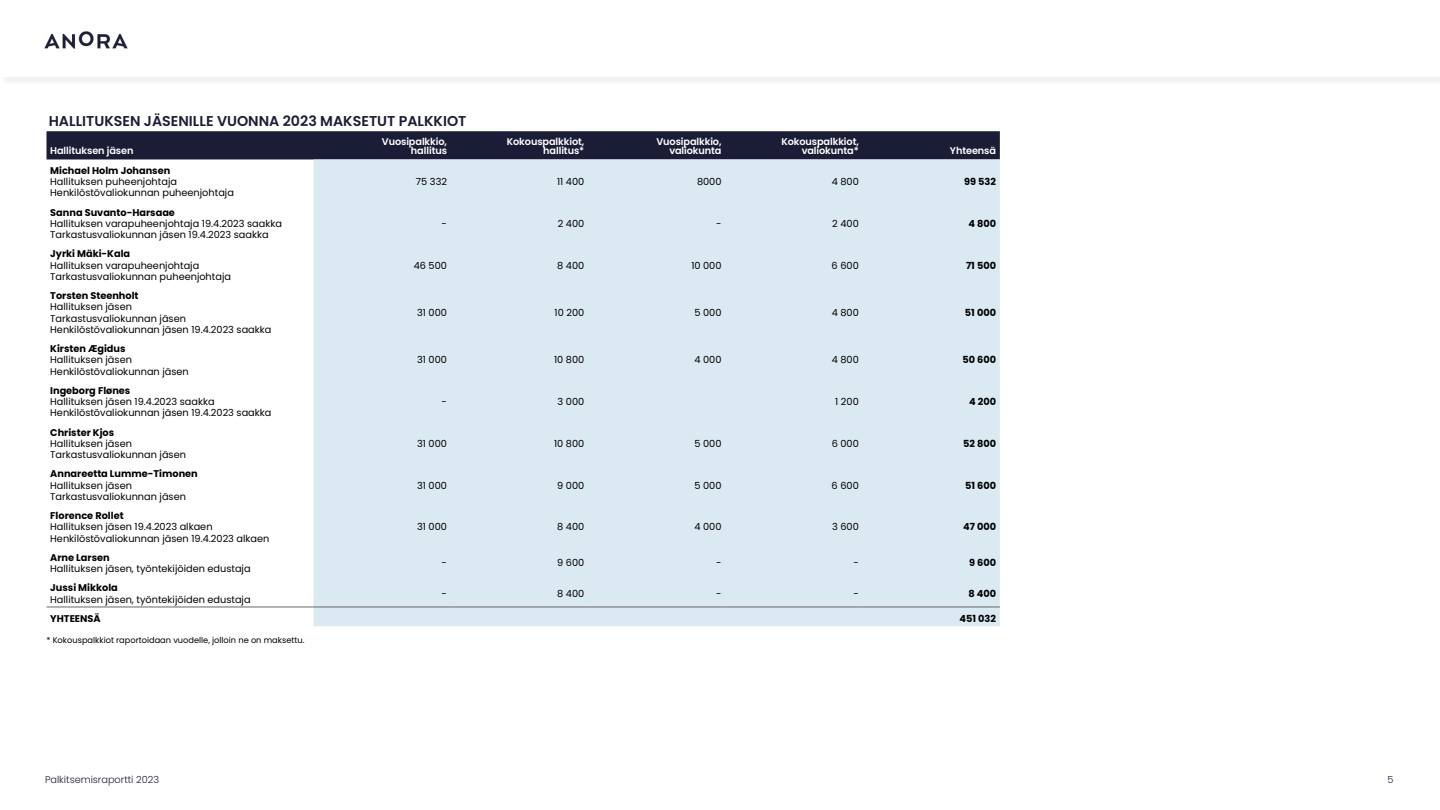
<style>
.page{position:relative;width:1440px;height:810px;background:#fff}
.page>*{position:absolute;margin:0;border:0;box-sizing:border-box;transform-origin:0 0}
.t1{font:600 14.25px "Poppins";color:#1b1d36}
.t2{font:9.75px/11.2px "Poppins";color:#000}
.t3{font:700 9.75px "Poppins";color:#000}
.t4{font:600 9.75px/9px "Poppins";letter-spacing:-.01em;color:#fff;text-align:right}
.t5{font:300 9.75px "Poppins";color:#1b1d36}
.t6{font:8.25px "Poppins";color:#000}
</style>
<div class="page">
<div style="left:46px;top:131px;width:954px;height:28px;background:#1b1d36"></div>
<div style="left:314px;top:159px;width:686px;height:467px;background:#dbe9f3"></div>
<hr style="left:863px;top:607px;width:137px;height:1px;background:#666">
<hr style="left:46px;top:607px;width:268px;height:1px;background:#666">
<hr style="left:314px;top:607px;width:137px;height:1px;background:#666">
<hr style="left:451px;top:607px;width:137px;height:1px;background:#666">
<hr style="left:588px;top:607px;width:137px;height:1px;background:#666">
<hr style="left:725px;top:607px;width:138px;height:1px;background:#666">
<div style="left:1px;top:1px;width:1439px;height:85px;background:#f5f5f5"></div>
<div style="left:0;top:0;width:1440px;height:77px;background:#fff"></div>
<img style="left:44px;top:31px;width:83px;height:18px">
<h1 class="t1" style="left:49px;top:113px;width:419px">HALLITUKSEN JÄSENILLE VUONNA 2023 MAKSETUT PALKKIOT</h1>
<p class="t4" style="left:50px;top:146px;width:85px">Hallituksen jäsen</p>
<p class="t4" style="left:382px;top:137px;width:67px">Vuosipalkkio, hallitus</p>
<p class="t4" style="left:507px;top:137px;width:79px">Kokouspalkkiot, hallitus*</p>
<p class="t4" style="left:656px;top:137px;width:67px">Vuosipalkkio, valiokunta</p>
<p class="t4" style="left:781px;top:137px;width:79px">Kokouspalkkiot, valiokunta*</p>
<p class="t4" style="left:950px;top:146px;width:48px">Yhteensä</p>
<p class="t3" style="left:50px;top:165px;width:122px">Michael Holm Johansen</p>
<p class="t2" style="left:50px;top:176px;width:185px">Hallituksen puheenjohtaja<br>Henkilöstövaliokunnan puheenjohtaja</p>
<p class="t2" style="left:416px;top:176px;width:33px">75 332</p>
<p class="t2" style="left:557px;top:176px;width:29px">11 400</p>
<p class="t2" style="left:697px;top:176px;width:26px">8000</p>
<p class="t2" style="left:832px;top:176px;width:29px">4 800</p>
<p class="t3" style="left:964px;top:176px;width:33px">99 532</p>
<p class="t3" style="left:50px;top:207px;width:126px">Sanna Suvanto-Harsaae</p>
<p class="t2" style="left:50px;top:218px;width:233px">Hallituksen varapuheenjohtaja 19.4.2023 saakka<br>Tarkastusvaliokunnan jäsen 19.4.2023 saakka</p>
<p class="t2" style="left:442px;top:218px;width:7px">-</p>
<p class="t2" style="left:558px;top:218px;width:28px">2 400</p>
<p class="t2" style="left:716px;top:218px;width:7px">-</p>
<p class="t2" style="left:832px;top:218px;width:28px">2 400</p>
<p class="t3" style="left:968px;top:218px;width:29px">4 800</p>
<p class="t3" style="left:50px;top:248px;width:81px">Jyrki Mäki-Kala</p>
<p class="t2" style="left:50px;top:260px;width:182px">Hallituksen varapuheenjohtaja<br>Tarkastusvaliokunnan puheenjohtaja</p>
<p class="t2" style="left:414px;top:260px;width:35px">46 500</p>
<p class="t2" style="left:557px;top:260px;width:29px">8 400</p>
<p class="t2" style="left:691px;top:260px;width:32px">10 000</p>
<p class="t2" style="left:832px;top:260px;width:29px">6 600</p>
<p class="t3" style="left:966px;top:260px;width:32px">71 500</p>
<p class="t3" style="left:50px;top:290px;width:90px">Torsten Steenholt</p>
<p class="t2" style="left:50px;top:301px;width:223px">Hallituksen jäsen<br>Tarkastusvaliokunnan jäsen<br>Henkilöstövaliokunnan jäsen 19.4.2023 saakka</p>
<p class="t2" style="left:417px;top:307px;width:31px">31 000</p>
<p class="t2" style="left:555px;top:307px;width:31px">10 200</p>
<p class="t2" style="left:694px;top:307px;width:29px">5 000</p>
<p class="t2" style="left:832px;top:307px;width:29px">4 800</p>
<p class="t3" style="left:965px;top:307px;width:33px">51 000</p>
<p class="t3" style="left:50px;top:343px;width:77px">Kirsten Ægidus</p>
<p class="t2" style="left:50px;top:354px;width:140px">Hallituksen jäsen<br>Henkilöstövaliokunnan jäsen</p>
<p class="t2" style="left:417px;top:354px;width:31px">31 000</p>
<p class="t2" style="left:554px;top:354px;width:32px">10 800</p>
<p class="t2" style="left:694px;top:354px;width:29px">4 000</p>
<p class="t2" style="left:832px;top:354px;width:29px">4 800</p>
<p class="t3" style="left:962px;top:354px;width:35px">50 600</p>
<p class="t3" style="left:50px;top:385px;width:82px">Ingeborg Flønes</p>
<p class="t2" style="left:50px;top:396px;width:223px">Hallituksen jäsen 19.4.2023 saakka<br>Henkilöstövaliokunnan jäsen 19.4.2023 saakka</p>
<p class="t2" style="left:442px;top:396px;width:7px">-</p>
<p class="t2" style="left:558px;top:396px;width:28px">3 000</p>
<p class="t2" style="left:835px;top:396px;width:25px">1 200</p>
<p class="t3" style="left:969px;top:396px;width:28px">4 200</p>
<p class="t3" style="left:50px;top:426px;width:66px">Christer Kjos</p>
<p class="t2" style="left:50px;top:438px;width:137px">Hallituksen jäsen<br>Tarkastusvaliokunnan jäsen</p>
<p class="t2" style="left:417px;top:438px;width:31px">31 000</p>
<p class="t2" style="left:554px;top:438px;width:32px">10 800</p>
<p class="t2" style="left:694px;top:438px;width:29px">5 000</p>
<p class="t2" style="left:832px;top:438px;width:29px">6 000</p>
<p class="t3" style="left:963px;top:438px;width:35px">52 800</p>
<p class="t3" style="left:50px;top:468px;width:149px">Annareetta Lumme-Timonen</p>
<p class="t2" style="left:50px;top:480px;width:137px">Hallituksen jäsen<br>Tarkastusvaliokunnan jäsen</p>
<p class="t2" style="left:417px;top:480px;width:31px">31 000</p>
<p class="t2" style="left:557px;top:480px;width:29px">9 000</p>
<p class="t2" style="left:694px;top:480px;width:29px">5 000</p>
<p class="t2" style="left:832px;top:480px;width:29px">6 600</p>
<p class="t3" style="left:965px;top:479px;width:32px">51 600</p>
<p class="t3" style="left:50px;top:510px;width:75px">Florence Rollet</p>
<p class="t2" style="left:50px;top:521px;width:221px">Hallituksen jäsen 19.4.2023 alkaen<br>Henkilöstövaliokunnan jäsen 19.4.2023 alkaen</p>
<p class="t2" style="left:417px;top:521px;width:31px">31 000</p>
<p class="t2" style="left:557px;top:521px;width:29px">8 400</p>
<p class="t2" style="left:694px;top:521px;width:29px">4 000</p>
<p class="t2" style="left:832px;top:521px;width:28px">3 600</p>
<p class="t3" style="left:963px;top:521px;width:34px">47 000</p>
<p class="t3" style="left:50px;top:552px;width:61px">Arne Larsen</p>
<p class="t2" style="left:50px;top:563px;width:202px">Hallituksen jäsen, työntekijöiden edustaja</p>
<p class="t2" style="left:442px;top:557px;width:7px">-</p>
<p class="t2" style="left:557px;top:557px;width:29px">9 600</p>
<p class="t2" style="left:716px;top:557px;width:7px">-</p>
<p class="t2" style="left:853px;top:557px;width:7px">-</p>
<p class="t3" style="left:969px;top:557px;width:28px">9 600</p>
<p class="t3" style="left:50px;top:582px;width:69px">Jussi Mikkola</p>
<p class="t2" style="left:50px;top:594px;width:202px">Hallituksen jäsen, työntekijöiden edustaja</p>
<p class="t2" style="left:442px;top:588px;width:7px">-</p>
<p class="t2" style="left:557px;top:588px;width:29px">8 400</p>
<p class="t2" style="left:716px;top:588px;width:7px">-</p>
<p class="t2" style="left:853px;top:588px;width:7px">-</p>
<p class="t3" style="left:968px;top:588px;width:29px">8 400</p>
<p class="t3" style="left:50px;top:613px;width:52px">YHTEENSÄ</p>
<p class="t3" style="left:960px;top:613px;width:38px">451 032</p>
<p class="t6" style="left:46px;top:635px;width:260px">* Kokouspalkkiot raportoidaan vuodelle, jolloin ne on maksettu.</p>
<p class="t5" style="left:45px;top:773px;width:116px">Palkitsemisraportti 2023</p>
<p class="t5" style="left:1387px;top:773px;width:8px">5</p>
</div>
